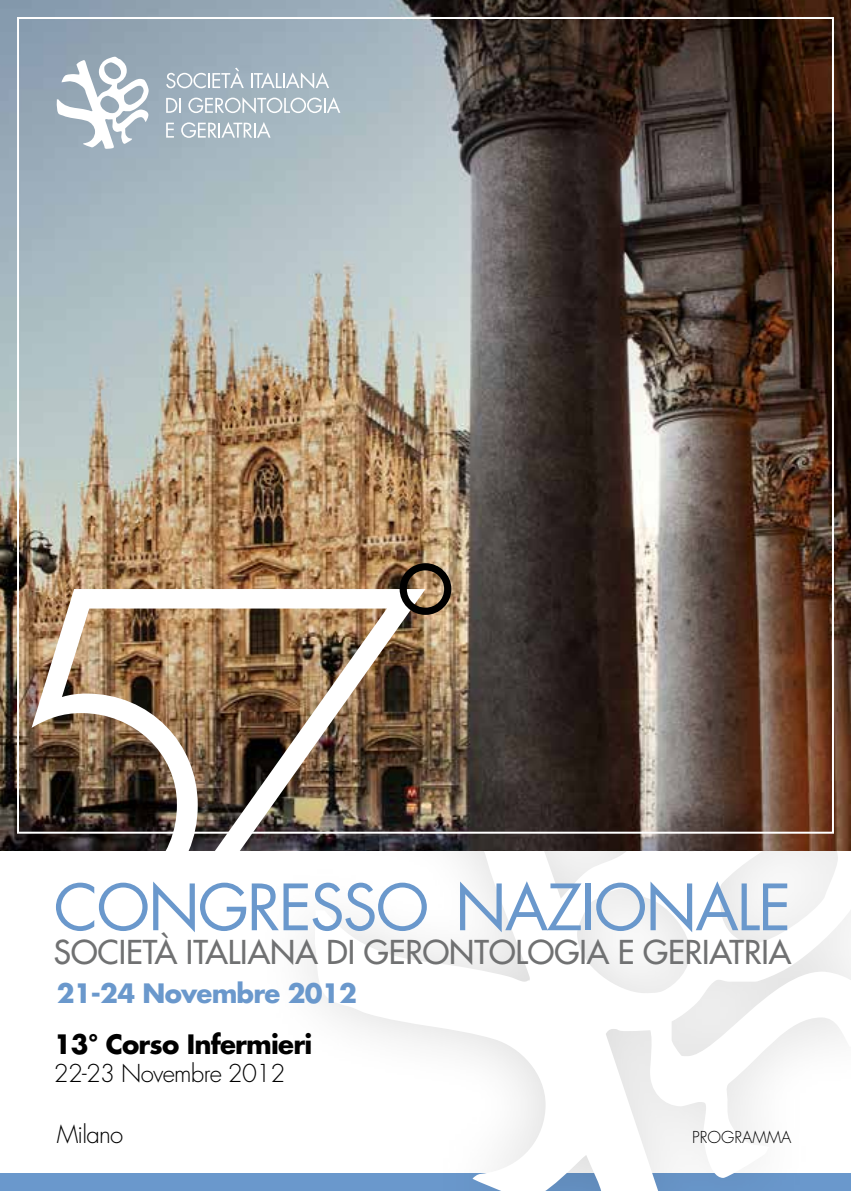
<style>
.page{position:relative;width:851px;height:1191px;background:#fff}
.page>*{position:absolute;margin:0;border:0;box-sizing:border-box;transform-origin:0 0}
.t1{font:62px "Futura Std";letter-spacing:-.03em;color:#6a98cc}
.t2{font:500 32px "Futura Std";color:#707172}
.t3{font:700 26px "Futura Std";letter-spacing:-.03em;color:#000}
.t4{font:700 26px "Futura Std";letter-spacing:-.03em;color:#6a98cc}
.t5{font:300 24px "Futura Std";letter-spacing:-.03em;color:#000}
.t6{font:300 16px "Futura Std";color:#000}
</style>
<div class="page">
<div style="left:0;top:1174px;width:850px;height:17px;background:#6a98cc"></div>
<div style="left:253px;top:594px;width:597px;height:597px;background:#000;opacity:.15"></div>
<svg style="left:315px;top:850px;width:535px;height:341px"></svg>
<img style="left:0;top:0;width:850px;height:850px">
<svg style="left:57px;top:57px;width:92px;height:92px"></svg>
<svg style="left:166px;top:68px;width:78px;height:20px;background:#b1bfc9"></svg>
<svg style="left:251px;top:72px;width:78px;height:17px"></svg>
<svg style="left:166px;top:98px;width:15px;height:15px"></svg>
<svg style="left:188px;top:97px;width:152px;height:16px"></svg>
<svg style="left:166px;top:123px;width:8px;height:15px"></svg>
<svg style="left:181px;top:122px;width:89px;height:16px"></svg>
<img style="left:0;top:589px;width:425px;height:331px">
<svg style="left:399px;top:563px;width:52px;height:52px;background:#796753"></svg>
<h1 class="t1" style="left:54px;top:868px;width:738px">CONGRESSO NAZIONALE</h1>
<p class="t2" style="left:54px;top:932px;width:739px">SOCIETÀ ITALIANA DI GERONTOLOGIA E GERIATRIA</p>
<p class="t4" style="left:57px;top:975px;width:301px">21-24 Novembre 2012</p>
<p class="t3" style="left:54px;top:1027px;width:260px">13° Corso Infermieri</p>
<p class="t5" style="left:54px;top:1058px;width:233px">22-23 Novembre 2012</p>
<p class="t5" style="left:57px;top:1119px;width:68px">Milano</p>
<p class="t6" style="left:692px;top:1127px;width:101px">programma</p>
</div>
